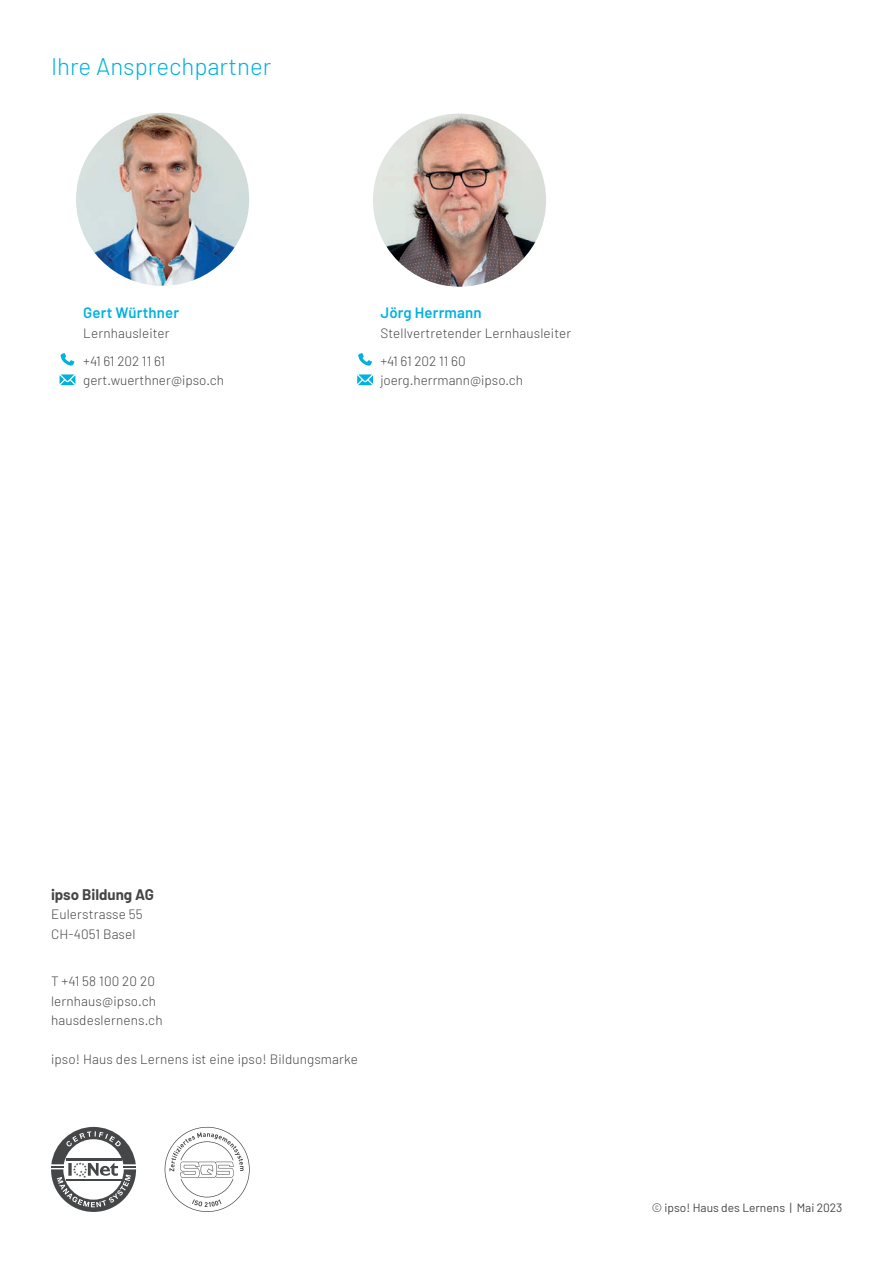
<style>
.page{position:relative;width:893px;height:1263px;background:#fff}
.page>*{position:absolute;margin:0;border:0;box-sizing:border-box;transform-origin:0 0}
.t1{font:300 24px "Barlow";color:#00b2dd}
.t2{font:600 15px "Barlow";letter-spacing:.01em;color:#00b2dd}
.t3{font:700 15px "Barlow";color:#454647}
.t4{font:300 13.5px/19.5px "Barlow";letter-spacing:.01em;color:#454647}
.t5{font:12px "Barlow";color:#454647}
</style>
<div class="page">
<img style="left:76px;top:113px;width:173px;height:173px;border-radius:87px">
<img style="left:373px;top:114px;width:173px;height:173px;border-radius:87px">
<svg style="left:60px;top:353px;width:15px;height:13px"></svg>
<svg style="left:60px;top:374px;width:15px;height:11px"></svg>
<svg style="left:358px;top:353px;width:14px;height:13px"></svg>
<svg style="left:357px;top:374px;width:16px;height:11px"></svg>
<svg style="left:51px;top:1127px;width:85px;height:85px"></svg>
<svg style="left:165px;top:1127px;width:85px;height:85px"></svg>
<h1 class="t1" style="left:51px;top:52px;width:222px">Ihre Ansprechpartner</h1>
<p class="t2" style="left:83px;top:303px;width:97px">Gert Würthner</p>
<p class="t4" style="left:83px;top:318px;width:88px;line-height:28px">Lernhausleiter +41 61 202 11 61</p>
<p class="t4" style="left:83px;top:370px;width:142px">gert.wuerthner@ipso.ch</p>
<p class="t2" style="left:380px;top:303px;width:103px">Jörg Herrmann</p>
<p class="t4" style="left:380px;top:318px;width:192px;line-height:28px">Stellvertretender Lernhausleiter +41 61 202 11 60</p>
<p class="t4" style="left:380px;top:370px;width:144px">joerg.herrmann@ipso.ch</p>
<p class="t3" style="left:51px;top:885px;width:105px">ipso Bildung AG</p>
<p class="t4" style="left:51px;top:904px;width:93px">Eulerstrasse 55<br>CH-4051 Basel</p>
<p class="t4" style="left:51px;top:971px;width:113px">T +41 58 100 20 20 lernhaus@ipso.ch hausdeslernens.ch</p>
<p class="t4" style="left:51px;top:1049px;width:308px">ipso! Haus des Lernens ist eine ipso! Bildungsmarke</p>
<p class="t5" style="left:652px;top:1200px;width:192px">© ipso! Haus des Lernens | Mai 2023</p>
</div>
